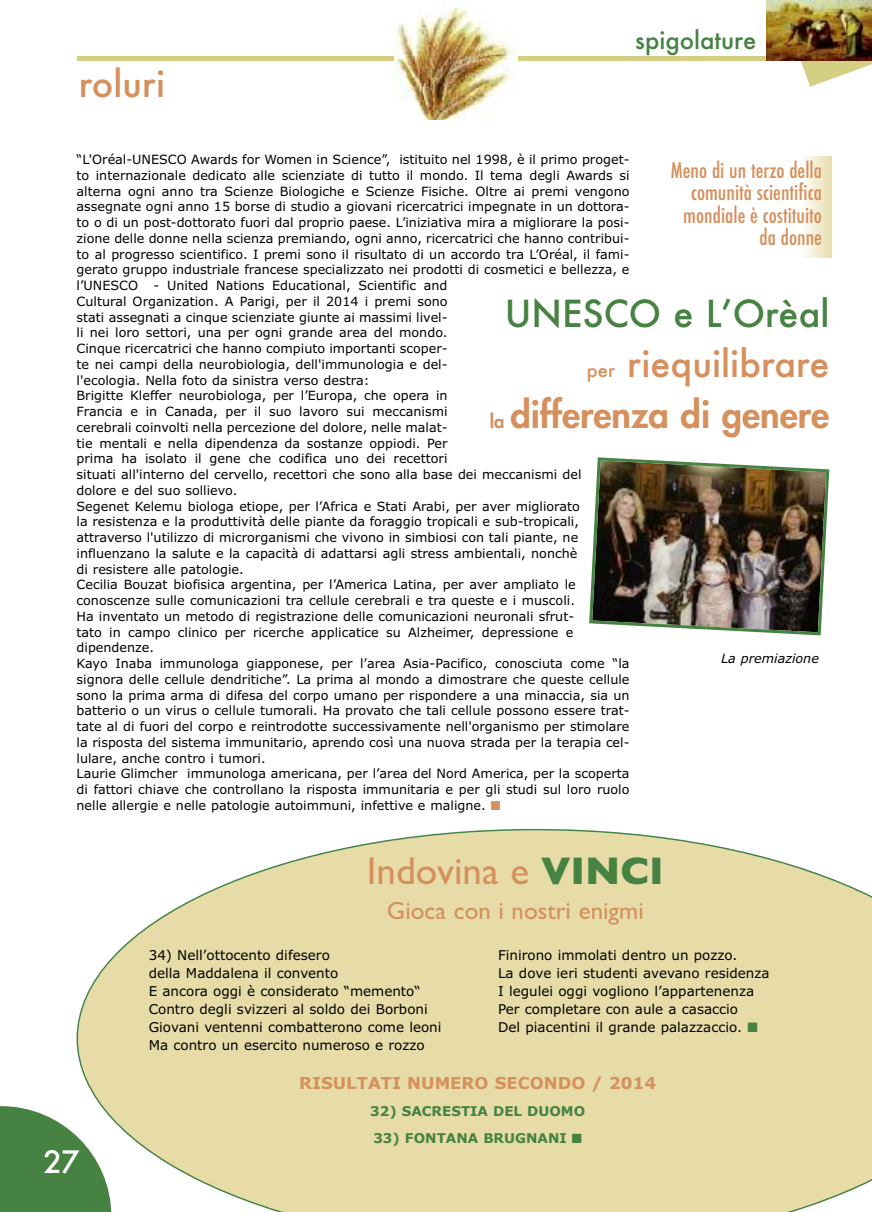
<style>
.page{position:relative;width:872px;height:1212px;background:#fff}
.page>*{position:absolute;margin:0;border:0;box-sizing:border-box;transform-origin:0 0}
.t1{font:38.85px "Gill Sans";color:#d5905d}
.t2{font:800 36.15px/50.6px "Futura";color:#d5905d;text-align:right}
.t3{font:500 36px "Futura";color:#d5905d}
.t4{font:500 30px "Futura";color:#fff}
.t5{font:24.9px "Gill Sans";color:#d5905d}
.t6{font:500 24px "Futura";color:#468241}
.t7{font:500 condensed 21px/22.5px "Futura";color:#d5905d;text-align:right}
.t8{font:700 16.5px "Verdana";color:#d5905d}
.t9{font:13.5px/18px "Verdana";color:#000}
.t10{font:700 13.5px "Verdana";color:#468241}
.t11{font:12.75px/15.8px "Verdana";color:#000}
.t12{font:italic 12.75px "Verdana";color:#000}
.s1{color:#d5905d}
.s2{font-weight:500;color:#468241}
.s3{font-weight:500;font-size:18.3px}
.s4{font-weight:500}
.s5{font-size:18.3px}
.s6{font-weight:700;color:#468241}
.s7{color:#468241}
</style>
<div class="page">
<svg style="left:0;top:1106px;width:77px;height:106px;background:#568d52"></svg>
<svg style="left:77px;top:829px;width:795px;height:383px;background:#e8dfb1"></svg>
<svg style="left:801px;top:61px;width:71px;height:26px"></svg>
<hr style="left:78px;top:57px;width:721px;height:4px;background:#d5cf84">
<img style="left:394px;top:3px;width:123px;height:116px">
<img style="left:767px;top:0;width:105px;height:61px">
<svg style="left:805px;top:156px;width:26px;height:101px;background:#f2ecd0"></svg>
<img style="left:589px;top:457px;width:241px;height:179px">
<h3 class="t3" style="left:79px;top:63px;width:88px">roluri</h3>
<h3 class="t6" style="left:635px;top:27px;width:122px">spigolature</h3>
<p class="t11" style="left:77px;top:152px;width:554px">“L'Oréal-UNESCO Awards for Women in Science”, istituito nel 1998, è il primo proget&shy;to internazionale dedicato alle scienziate di tutto il mondo. Il tema degli Awards si alterna ogni anno tra Scienze Biologiche e Scienze Fisiche. Oltre ai premi vengono assegnate ogni anno 15 borse di studio a giovani ricercatrici impegnate in un dottora&shy;to o di un post-dottorato fuori dal proprio paese. L’iniziativa mira a migliorare la posi&shy;zione delle donne nella scienza premiando, ogni anno, ricercatrici che hanno contribui&shy;to al progresso scientifico. I premi sono il risultato di un accordo tra L’Oréal, il fami&shy;gerato gruppo industriale francese specializzato nei prodotti di cosmetici e bellezza, e l’UNESCO - United Nations Educational, Scientific and<br>Cultural Organization. A Parigi, per il 2014 i premi sono<br>stati assegnati a cinque scienziate giunte ai massimi livel-<br>li nei loro settori, una per ogni grande area del mondo.<br>Cinque ricercatrici che hanno compiuto importanti scoper-<br>te nei campi della neurobiologia, dell'immunologia e del-<br>l'ecologia. Nella foto da sinistra verso destra:<br>Brigitte Kleffer neurobiologa, per l’Europa, che opera in<br>Francia e in Canada, per il suo lavoro sui meccanismi<br>cerebrali coinvolti nella percezione del dolore, nelle malat-<br>tie mentali e nella dipendenza da sostanze oppiodi. Per<br>prima ha isolato il gene che codifica uno dei recettori<br>situati all'interno del cervello, recettori che sono alla base dei meccanismi del<br>dolore e del suo sollievo.<br>Segenet Kelemu biologa etiope, per l’Africa e Stati Arabi, per aver migliorato<br>la resistenza e la produttività delle piante da foraggio tropicali e sub-tropicali, attraverso l'utilizzo di microrganismi che vivono in simbiosi con tali piante, ne influenzano la salute e la capacità di adattarsi agli stress ambientali, nonchè<br>di resistere alle patologie.<br>Cecilia Bouzat biofisica argentina, per l’America Latina, per aver ampliato le conoscenze sulle comunicazioni tra cellule cerebrali e tra queste e i muscoli.<br>Ha inventato un metodo di registrazione delle comunicazioni neuronali sfrut-<br>tato in campo clinico per ricerche applicatice su Alzheimer, depressione e dipendenze.<br>Kayo Inaba immunologa giapponese, per l’area Asia-Pacifico, conosciuta come “la signora delle cellule dendritiche”. La prima al mondo a dimostrare che queste cellule sono la prima arma di difesa del corpo umano per rispondere a una minaccia, sia un batterio o un virus o cellule tumorali. Ha provato che tali cellule possono essere trat&shy;tate al di fuori del corpo e reintrodotte successivamente nell'organismo per stimolare la risposta del sistema immunitario, aprendo così una nuova strada per la terapia cel&shy;lulare, anche contro i tumori.<br>Laurie Glimcher immunologa americana, per l’area del Nord America, per la scoperta di fattori chiave che controllano la risposta immunitaria e per gli studi sul loro ruolo nelle allergie e nelle patologie autoimmuni, infettive e maligne. <span class="s1">■</span></p>
<h3 class="t7" style="left:671px;top:159px;width:153px">Meno di un terzo della comunità scientifica mondiale è costituito da donne</h3>
<h2 class="t2" style="left:490px;top:291px;width:341px"><span class="s2">UNESCO e L’Orèal </span><span class="s3">per</span> <span class="s4">riequilibrare<br></span><span class="s5">la</span> differenza di genere</h2>
<p class="t12" style="left:721px;top:651px;width:99px">La premiazione</p>
<h1 class="t1" style="left:367px;top:848px;width:298px">Indovina e <span class="s6">VINCI</span></h1>
<h3 class="t5" style="left:387px;top:896px;width:258px">Gioca con i nostri enigmi</h3>
<p class="t9" style="left:149px;top:947px;width:294px">34) Nell’ottocento difesero<br>della Maddalena il convento<br>E ancora oggi è considerato “memento“ Contro degli svizzeri al soldo dei Borboni Giovani ventenni combatterono come leoni Ma contro un esercito numeroso e rozzo</p>
<p class="t9" style="left:498px;top:947px;width:273px">Finirono immolati dentro un pozzo.<br>La dove ieri studenti avevano residenza I legulei oggi vogliono l’appartenenza Per completare con aule a casaccio<br>Del piacentini il grande palazzaccio. <span class="s7">■</span></p>
<h3 class="t4" style="left:43px;top:1145px;width:38px">27</h3>
<p class="t8" style="left:299px;top:1074px;width:358px">RISULTATI NUMERO SECONDO / 2014</p>
<p class="t10" style="left:370px;top:1103px;width:216px">32) SACRESTIA DEL DUOMO</p>
<p class="t10" style="left:373px;top:1130px;width:210px">33) FONTANA BRUGNANI ■</p>
</div>
